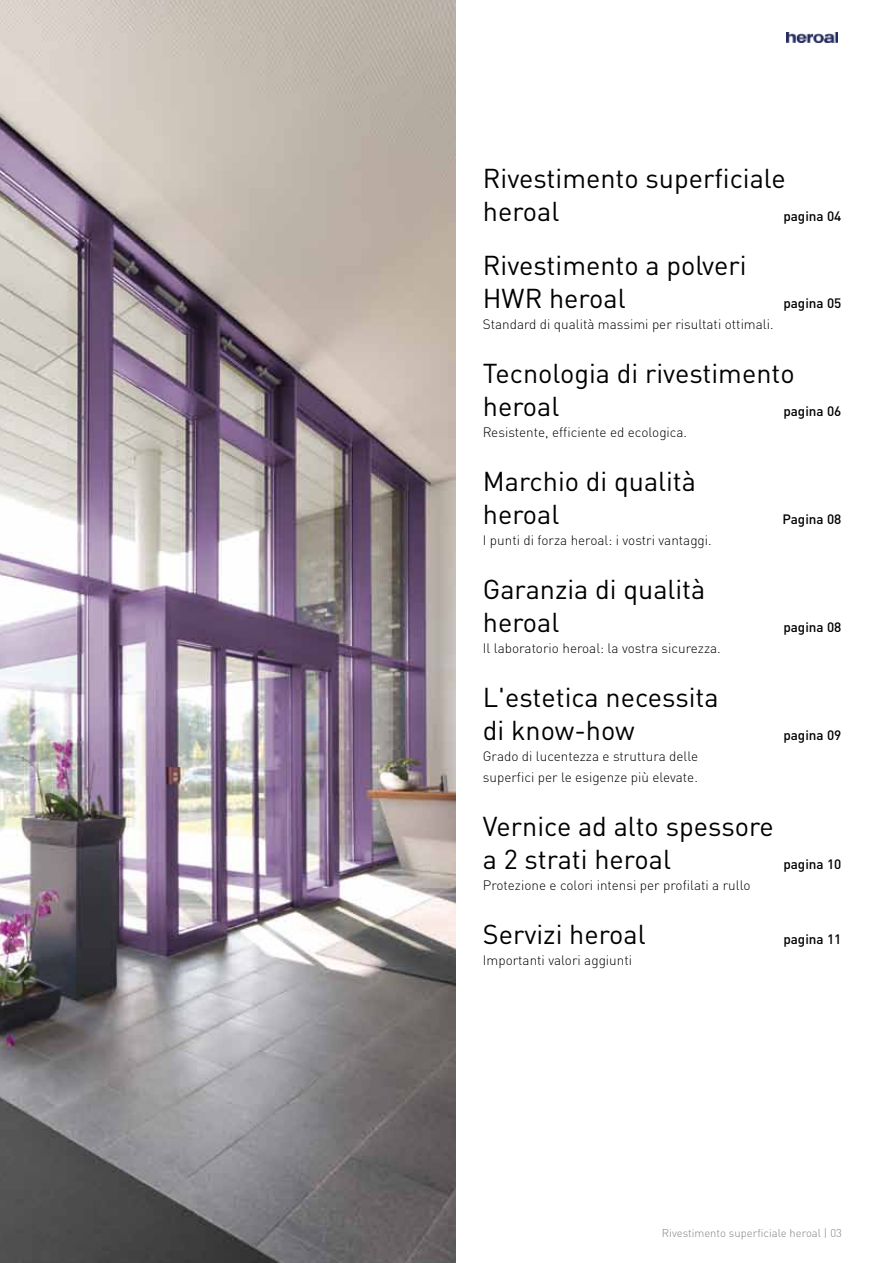
<style>
.page{position:relative;width:893px;height:1263px;background:#fff}
.page>*{position:absolute;margin:0;border:0;box-sizing:border-box;transform-origin:0 0}
.t1{font:27px/33px "DIN Pro";color:#000}
.t2{font:300 13.5px/21px "DIN Pro";color:#000}
.t3{font:500 13.5px "DIN Pro";color:#000}
.t4{font:300 11.25px "DIN Pro";color:#808285}
</style>
<div class="page">
<img style="left:787px;top:32px;width:51px;height:11px">
<img style="left:0;top:0;width:456px;height:1263px">
<h1 class="t1" style="left:483px;top:159px;width:305px">Rivestimento superficiale heroal</h1>
<p class="t3" style="left:783px;top:205px;width:60px">pagina 04</p>
<h1 class="t1" style="left:483px;top:246px;width:265px">Rivestimento a polveri<br>HWR heroal</h1>
<p class="t3" style="left:783px;top:292px;width:60px">pagina 05</p>
<p class="t2" style="left:483px;top:313px;width:292px">Standard di qualità massimi per risultati ottimali.</p>
<h1 class="t1" style="left:483px;top:354px;width:313px">Tecnologia di rivestimento heroal</h1>
<p class="t3" style="left:783px;top:400px;width:60px">pagina 06</p>
<p class="t2" style="left:483px;top:421px;width:206px">Resistente, efficiente ed ecologica.</p>
<h1 class="t1" style="left:483px;top:462px;width:215px">Marchio di qualità heroal</h1>
<p class="t2" style="left:483px;top:529px;width:230px">I punti di forza heroal: i vostri vantaggi.</p>
<h1 class="t1" style="left:483px;top:570px;width:224px">Garanzia di qualità heroal</h1>
<p class="t2" style="left:483px;top:637px;width:239px">Il laboratorio heroal: la vostra sicurezza.</p>
<h1 class="t1" style="left:483px;top:678px;width:237px">L'estetica necessita di know-how</h1>
<p class="t2" style="left:483px;top:745px;width:217px">Grado di lucentezza e struttura delle superfici per le esigenze più elevate.</p>
<h1 class="t1" style="left:483px;top:807px;width:293px">Vernice ad alto spessore a 2 strati heroal</h1>
<p class="t3" style="left:782px;top:508px;width:60px">Pagina 08</p>
<p class="t3" style="left:783px;top:616px;width:60px">pagina 08</p>
<p class="t3" style="left:783px;top:724px;width:60px">pagina 09</p>
<p class="t3" style="left:783px;top:853px;width:60px">pagina 10</p>
<p class="t2" style="left:483px;top:874px;width:269px">Protezione e colori intensi per profilati a rullo</p>
<h1 class="t1" style="left:483px;top:915px;width:164px">Servizi heroal</h1>
<p class="t3" style="left:783px;top:928px;width:60px">pagina 11</p>
<p class="t2" style="left:483px;top:949px;width:151px">Importanti valori aggiunti</p>
<p class="t4" style="left:662px;top:1224px;width:182px">Rivestimento superficiale heroal | 03</p>
</div>
